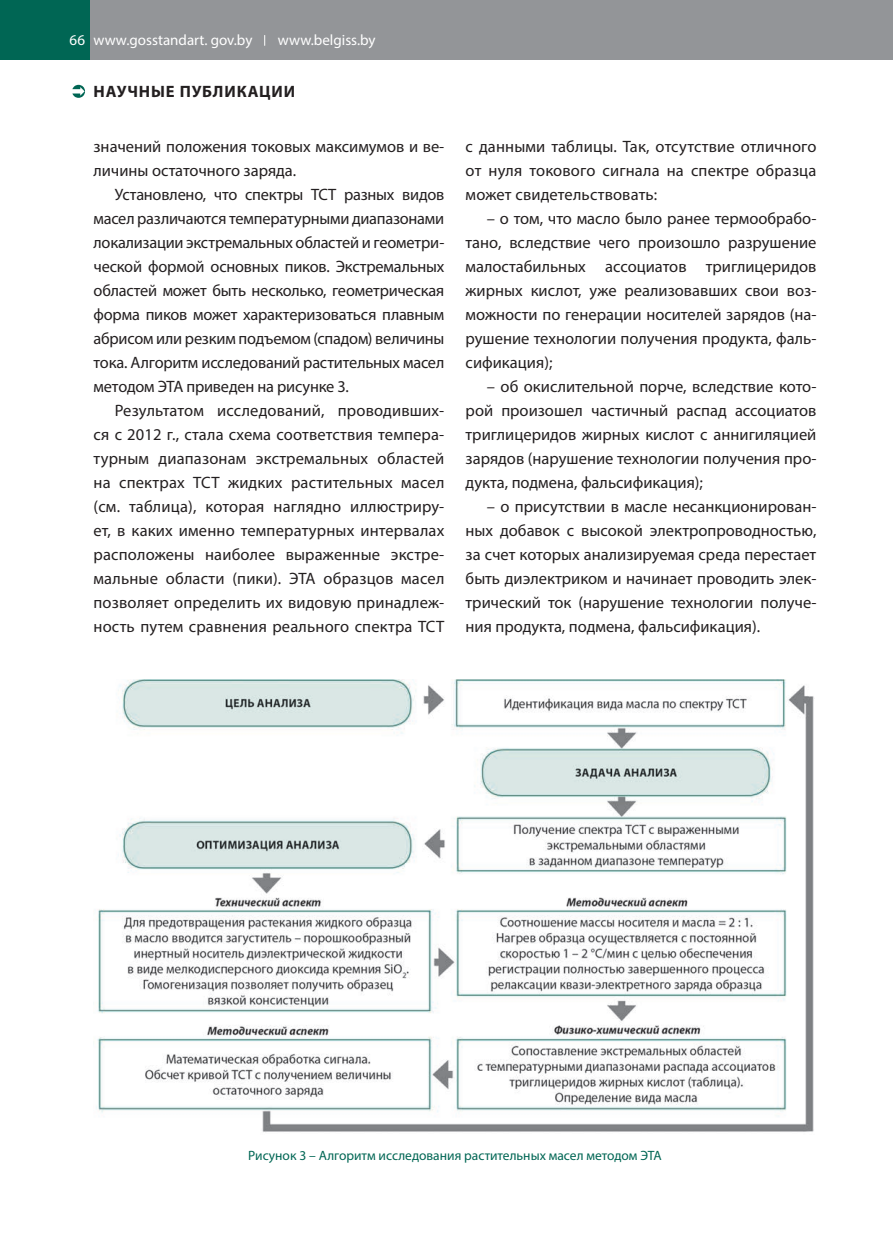
<style>
.page{position:relative;width:893px;height:1255px;background:#fff}
.page>*{position:absolute;margin:0;border:0;box-sizing:border-box;transform-origin:0 0}
.t1{font:16.5px/24px "Myriad Pro";color:#231f20;text-align:justify}
.t2{font:700 16.5px "Myriad Pro";letter-spacing:.05em;color:#231f20}
.t3{font:15px "Myriad Pro";color:#fff}
.t4{font:13.5px "Myriad Pro";color:#006654}
</style>
<div class="page">
<div style="left:0;top:0;width:893px;height:60px;background:#939598"></div>
<div style="left:0;top:0;width:89px;height:60px;background:#006654"></div>
<svg style="left:72px;top:85px;width:13px;height:13px"></svg>
<img style="left:96px;top:679px;width:718px;height:453px">
<p class="t3" style="left:70px;top:31px;width:184px">66 www.gosstandart. gov.by</p>
<p class="t3" style="left:278px;top:31px;width:99px">www.belgiss.by</p>
<p class="t2" style="left:94px;top:81px;width:203px">НАУЧНЫЕ ПУБЛИКАЦИИ</p>
<p class="t1" style="left:94px;top:134px;width:352px">значений положения токовых максимумов и ве&shy;личины остаточного заряда.</p>
<p class="t1" style="left:94px;top:182px;width:352px;text-indent:21px">Установлено, что спектры ТСТ разных видов масел различаются температурными диапазонами локализации экстремальных областей и геометри&shy;ческой формой основных пиков. Экстремальных областей может быть несколько, геометрическая форма пиков может характеризоваться плавным абрисом или резким подъемом (спадом) величины тока. Алгоритм исследований растительных масел методом ЭТА приведен на рисунке 3.</p>
<p class="t1" style="left:94px;top:398px;width:352px;text-indent:21px">Результатом исследований, проводивших&shy;ся с 2012 г., стала схема соответствия темпера&shy;турным диапазонам экстремальных областей на спектрах ТСТ жидких растительных масел (см. таблица), которая наглядно иллюстриру&shy;ет, в каких именно температурных интервалах расположены наиболее выраженные экстре&shy;мальные области (пики). ЭТА образцов масел позволяет определить их видовую принадлеж&shy;ность путем сравнения реального спектра ТСТ</p>
<p class="t1" style="left:466px;top:134px;width:352px">с данными таблицы. Так, отсутствие отличного от нуля токового сигнала на спектре образца может свидетельствовать:</p>
<p class="t1" style="left:466px;top:206px;width:352px;text-indent:21px">– о том, что масло было ранее термообрабо&shy;тано, вследствие чего произошло разрушение малостабильных ассоциатов триглицеридов жирных кислот, уже реализовавших свои воз&shy;можности по генерации носителей зарядов (на&shy;рушение технологии получения продукта, фаль&shy;сификация);</p>
<p class="t1" style="left:466px;top:374px;width:352px;text-indent:21px">– об окислительной порче, вследствие кото&shy;рой произошел частичный распад ассоциатов триглицеридов жирных кислот с аннигиляцией зарядов (нарушение технологии получения про&shy;дукта, подмена, фальсификация);</p>
<p class="t1" style="left:466px;top:494px;width:352px;text-indent:21px">– о присутствии в масле несанкционирован&shy;ных добавок с высокой электропроводностью, за счет которых анализируемая среда перестает быть диэлектриком и начинает проводить элек&shy;трический ток (нарушение технологии получе&shy;ния продукта, подмена, фальсификация).</p>
<p class="t4" style="left:248px;top:1146px;width:415px">Рисунок 3 – Алгоритм исследования растительных масел методом ЭТА</p>
</div>
